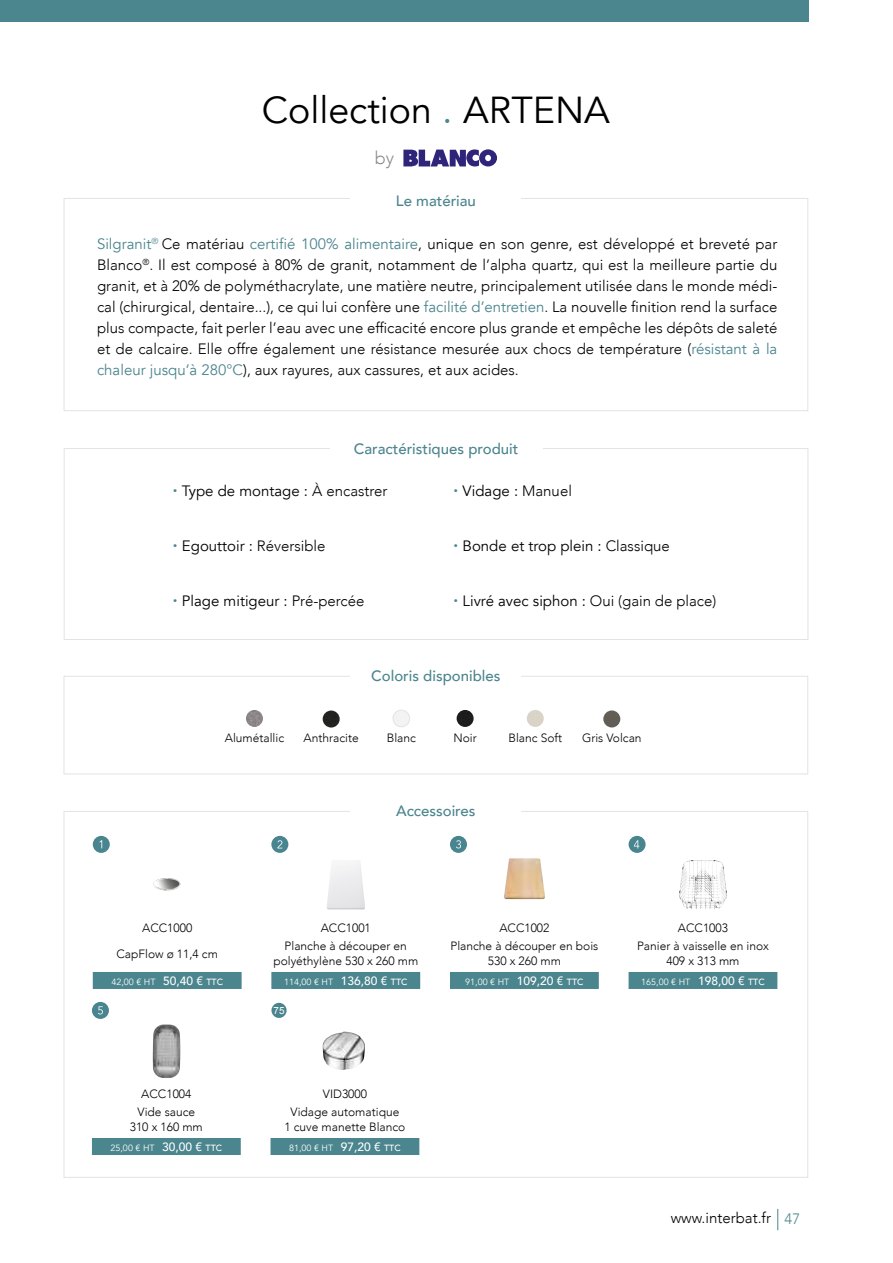
<style>
.page{position:relative;width:893px;height:1263px;background:#fff}
.page>*{position:absolute;margin:0;border:0;box-sizing:border-box;transform-origin:0 0}
.t1{font:37.5px "Avenir";color:#000}
.t2{font:300 18px "Avenir";color:#898d8e}
.t3{font:300 15px/21px "Avenir";color:#000;text-align:justify}
.t4{font:15px "Avenir";color:#000}
.t5{font:500 15px "Avenir";color:#4b858e}
.t6{font:300 12px/15px "Avenir";color:#000;text-align:center}
.t7{font:9.9px "Arial";color:#fff}
.t8{font:9px "Avenir";color:#fff}
.s1{color:#4b858e}
.s2{font-weight:400;color:#4b858e}
.s3{font-weight:300}
.s4{font-weight:500;font-size:12px}
.s5{font-weight:500}
</style>
<div class="page">
<svg style="left:777px;top:1209px;width:1px;height:21px"></svg>
<svg style="left:403px;top:149px;width:94px;height:18px"></svg>
<div style="left:0;top:0;width:808px;height:21px;background:#4b858e"></div>
<div style="left:64px;top:676px;width:744px;height:98px;border:1px solid #e3e3e3"></div>
<svg style="left:246px;top:710px;width:375px;height:18px"></svg>
<img style="left:246px;top:710px;width:17px;height:17px;border-radius:9px">
<img style="left:323px;top:710px;width:17px;height:17px;border-radius:9px">
<img style="left:393px;top:710px;width:17px;height:17px;border-radius:8px">
<div style="left:393px;top:710px;width:17px;height:17px;border:1px solid #e3e3e3;border-radius:50%"></div>
<img style="left:457px;top:710px;width:17px;height:17px;border-radius:9px">
<img style="left:527px;top:710px;width:17px;height:17px;border-radius:9px">
<img style="left:603px;top:710px;width:17px;height:17px;border-radius:9px">
<div style="left:351px;top:663px;width:170px;height:26px;background:#fff"></div>
<div style="left:64px;top:198px;width:744px;height:213px;border:1px solid #e3e3e3"></div>
<div style="left:351px;top:188px;width:170px;height:26px;background:#fff"></div>
<div style="left:64px;top:448px;width:744px;height:192px;border:1px solid #e3e3e3"></div>
<div style="left:330px;top:436px;width:212px;height:25px;background:#fff"></div>
<svg style="left:93px;top:972px;width:684px;height:17px;background:#62959c"></svg>
<div style="left:93px;top:836px;width:17px;height:17px;background:#49858e;border-radius:50%"></div>
<svg style="left:99px;top:840px;width:3px;height:8px"></svg>
<div style="left:271px;top:836px;width:17px;height:17px;background:#49858e;border-radius:50%"></div>
<svg style="left:277px;top:840px;width:5px;height:8px"></svg>
<div style="left:450px;top:836px;width:17px;height:17px;background:#49858e;border-radius:50%"></div>
<svg style="left:456px;top:840px;width:5px;height:8px"></svg>
<div style="left:629px;top:836px;width:17px;height:17px;background:#49858e;border-radius:50%"></div>
<svg style="left:634px;top:840px;width:5px;height:8px"></svg>
<img style="left:153px;top:878px;width:28px;height:13px">
<img style="left:327px;top:860px;width:38px;height:49px">
<img style="left:504px;top:858px;width:41px;height:41px">
<img style="left:679px;top:860px;width:48px;height:49px">
<svg style="left:92px;top:1138px;width:327px;height:17px;background:#5b9098"></svg>
<svg style="left:92px;top:1002px;width:255px;height:64px"></svg>
<div style="left:271px;top:1003px;width:16px;height:15px;background:#49858e;border-radius:50%"></div>
<img style="left:153px;top:1024px;width:27px;height:54px">
<img style="left:323px;top:1032px;width:42px;height:38px">
<h1 class="t1" style="left:262px;top:88px;width:350px">Collection <span class="s1">.</span> ARTENA</h1>
<p class="t2" style="left:375px;top:147px;width:21px">by</p>
<p class="t5" style="left:396px;top:188px;width:82px">Le matériau</p>
<p class="t3" style="left:97px;top:233px;width:682px"><span class="s2">Silgranit</span><sup>®</sup> Ce matériau <span class="s2">certifié 100% alimentaire</span>, unique en son genre, est développé et breveté par Blanco<sup>®</sup>. Il est composé à 80% de granit, notamment de l’alpha quartz, qui est la meilleure partie du granit, et à 20% de polyméthacrylate, une matière neutre, principalement utilisée dans le monde médi&shy;cal (chirurgical, dentaire...), ce qui lui confère une <span class="s2">facilité d’entretien</span>. La nouvelle finition rend la surface plus compacte, fait perler l’eau avec une efficacité encore plus grande et empêche les dépôts de saleté et de calcaire. Elle offre également une résistance mesurée aux chocs de température (<span class="s2">résistant à la chaleur jusqu’à 280°C</span>), aux rayures, aux cassures, et aux acides.</p>
<p class="t5" style="left:354px;top:435px;width:166px">Caractéristiques produit</p>
<p class="t4" style="left:182px;top:481px;width:207px">Type de montage : <span class="s3">À encastrer</span></p>
<p class="t4" style="left:463px;top:481px;width:111px">Vidage : <span class="s3">Manuel</span></p>
<p class="t4" style="left:182px;top:537px;width:145px">Egouttoir : <span class="s3">Réversible</span></p>
<p class="t4" style="left:463px;top:537px;width:209px">Bonde et trop plein : <span class="s3">Classique</span></p>
<p class="t4" style="left:182px;top:592px;width:184px">Plage mitigeur : <span class="s3">Pré-percée</span></p>
<p class="t4" style="left:463px;top:592px;width:255px">Livré avec siphon : <span class="s3">Oui (gain de place)</span></p>
<p class="t5" style="left:371px;top:663px;width:131px">Coloris disponibles</p>
<p class="t6" style="left:225px;top:731px;width:61px">Alumétallic</p>
<p class="t6" style="left:304px;top:731px;width:57px">Anthracite</p>
<p class="t6" style="left:387px;top:731px;width:31px">Blanc</p>
<p class="t6" style="left:453px;top:731px;width:25px">Noir</p>
<p class="t6" style="left:508px;top:731px;width:55px">Blanc Soft</p>
<p class="t6" style="left:582px;top:731px;width:61px">Gris Volcan</p>
<p class="t5" style="left:396px;top:798px;width:81px">Accessoires</p>
<p class="t6" style="left:142px;top:920px;width:52px">ACC1000</p>
<p class="t6" style="left:321px;top:920px;width:52px">ACC1001</p>
<p class="t6" style="left:499px;top:920px;width:52px">ACC1002</p>
<p class="t6" style="left:678px;top:920px;width:52px">ACC1003</p>
<p class="t6" style="left:116px;top:946px;width:103px">CapFlow ø 11,4 cm</p>
<p class="t6" style="left:273px;top:939px;width:146px">Planche à découper en polyéthylène 530 x 260 mm</p>
<p class="t6" style="left:450px;top:939px;width:149px">Planche à découper en bois<br>530 x 260 mm</p>
<p class="t6" style="left:637px;top:939px;width:133px">Panier à vaisselle en inox<br>409 x 313 mm</p>
<p class="t8" style="left:111px;top:976px;width:113px">42,00 € HT <span class="s4">50,40 €</span> <span class="s5">TTC</span></p>
<p class="t8" style="left:284px;top:976px;width:125px">114,00 € HT <span class="s4">136,80 €</span> <span class="s5">TTC</span></p>
<p class="t8" style="left:465px;top:976px;width:120px">91,00 € HT <span class="s4">109,20 €</span> <span class="s5">TTC</span></p>
<p class="t8" style="left:641px;top:976px;width:125px">165,00 € HT <span class="s4">198,00 €</span> <span class="s5">TTC</span></p>
<p class="t7" style="left:274px;top:1004px;width:13px">75</p>
<p class="t6" style="left:141px;top:1086px;width:52px">ACC1004</p>
<p class="t6" style="left:323px;top:1086px;width:46px">VID3000</p>
<p class="t6" style="left:130px;top:1105px;width:75px">Vide sauce<br>310 x 160 mm</p>
<p class="t6" style="left:284px;top:1105px;width:122px">Vidage automatique<br>1 cuve manette Blanco</p>
<p class="t8" style="left:110px;top:1142px;width:113px">25,00 € HT <span class="s4">30,00 €</span> <span class="s5">TTC</span></p>
<p class="t8" style="left:289px;top:1142px;width:113px">81,00 € HT <span class="s4">97,20 €</span> <span class="s5">TTC</span></p>
<p class="t3" style="left:671px;top:1208px;width:131px">www.interbat.fr <span class="s1">47</span></p>
</div>
